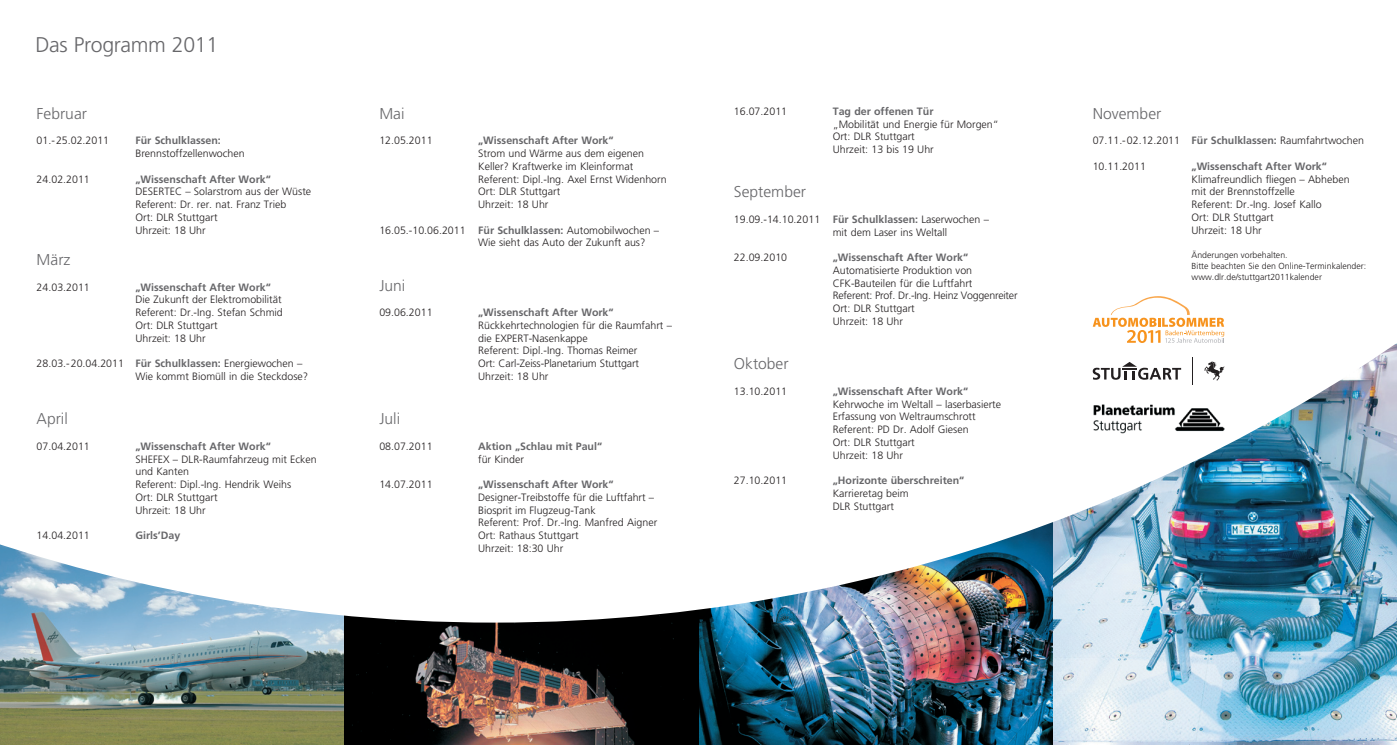
<style>
.page{position:relative;width:1397px;height:745px;background:#fff}
.page>*{position:absolute;margin:0;border:0;box-sizing:border-box;transform-origin:0 0}
.Subhead_DIN_L{font:300 21.25px "Frutiger";letter-spacing:-.015em;color:#67676a}
.Fließtext{font:300 15.62px "Frutiger";color:#67676a}
.Subhead_DIN_L-2{font:300 15.62px "Frutiger";color:#67676a}
.Fließtext-2{font:300 10.62px/12.8px "Frutiger";color:#231f20}
.Fließtext-3{font:700 10.62px "Frutiger";color:#67676a}
.Fließtext-4{font:300 10.62px "Frutiger";letter-spacing:-.02em;color:#231f20}
.Fließtext-5{font:300 8.75px "Frutiger";color:#231f20}
.s1{font-weight:700;color:#67676a}
</style>
<div class="page">
<img style="left:698px;top:622px;width:354px;height:122px">
<img style="left:1052px;top:622px;width:344px;height:122px">
<img style="left:344px;top:622px;width:354px;height:122px">
<img style="left:0;top:622px;width:344px;height:122px">
<svg style="left:0;top:326px;width:1396px;height:296px"></svg>
<svg style="left:1092px;top:296px;width:132px;height:47px"></svg>
<svg style="left:1092px;top:361px;width:88px;height:18px"></svg>
<svg style="left:1203px;top:361px;width:21px;height:19px"></svg>
<svg style="left:1192px;top:357px;width:1px;height:28px"></svg>
<img style="left:1089px;top:400px;width:138px;height:35px">
<p class="Subhead_DIN_L" style="left:35px;top:33px;width:184px">Das Programm 2011</p>
<p class="Subhead_DIN_L-2" style="left:37px;top:104px;width:52px">Februar</p>
<p class="Fließtext-2" style="left:37px;top:134px;width:74px">01.-25.02.2011</p>
<p class="Fließtext-2" style="left:135px;top:134px;width:111px"><span class="s1">Für Schulklassen:<br></span>Brennstoffzellenwochen</p>
<p class="Fließtext-2" style="left:37px;top:172px;width:55px">24.02.2011</p>
<p class="Fließtext-3" style="left:135px;top:172px;width:137px">„Wissenschaft After Work“</p>
<p class="Fließtext-2" style="left:135px;top:185px;width:177px">DESERTEC – Solarstrom aus der Wüste</p>
<p class="Fließtext-2" style="left:135px;top:198px;width:152px">Referent: Dr. rer. nat. Franz Trieb</p>
<p class="Fließtext-2" style="left:135px;top:210px;width:84px">Ort: DLR Stuttgart</p>
<p class="Fließtext-2" style="left:135px;top:223px;width:72px">Uhrzeit: 18 Uhr</p>
<p class="Fließtext" style="left:37px;top:251px;width:35px">März</p>
<p class="Fließtext-2" style="left:37px;top:280px;width:55px">24.03.2011</p>
<p class="Fließtext-3" style="left:135px;top:280px;width:137px">„Wissenschaft After Work“</p>
<p class="Fließtext-2" style="left:135px;top:293px;width:148px">Die Zukunft der Elektromobilität</p>
<p class="Fließtext-2" style="left:135px;top:306px;width:149px">Referent: Dr.-Ing. Stefan Schmid</p>
<p class="Fließtext-2" style="left:135px;top:318px;width:84px">Ort: DLR Stuttgart</p>
<p class="Fließtext-2" style="left:135px;top:331px;width:72px">Uhrzeit: 18 Uhr</p>
<p class="Fließtext-2" style="left:37px;top:357px;width:267px">28.03.-20.04.2011 <span class="s1">Für Schulklassen:</span> Energiewochen –</p>
<p class="Fließtext-2" style="left:135px;top:369px;width:174px">Wie kommt Biomüll in die Steckdose?</p>
<p class="Fließtext" style="left:37px;top:410px;width:33px">April</p>
<p class="Fließtext-2" style="left:37px;top:439px;width:55px">07.04.2011</p>
<p class="Fließtext-3" style="left:135px;top:439px;width:137px">„Wissenschaft After Work“</p>
<p class="Fließtext-2" style="left:135px;top:452px;width:183px">SHEFEX – DLR-Raumfahrzeug mit Ecken und Kanten</p>
<p class="Fließtext-2" style="left:135px;top:477px;width:157px">Referent: Dipl.-Ing. Hendrik Weihs</p>
<p class="Fließtext-2" style="left:135px;top:490px;width:84px">Ort: DLR Stuttgart</p>
<p class="Fließtext-2" style="left:135px;top:503px;width:72px">Uhrzeit: 18 Uhr</p>
<p class="Fließtext-2" style="left:37px;top:528px;width:55px">14.04.2011</p>
<p class="Fließtext-3" style="left:135px;top:529px;width:46px">Girls’Day</p>
<p class="Fließtext" style="left:379px;top:104px;width:27px">Mai</p>
<p class="Fließtext-2" style="left:379px;top:134px;width:55px">12.05.2011</p>
<p class="Fließtext-3" style="left:478px;top:134px;width:137px">„Wissenschaft After Work“</p>
<p class="Fließtext-2" style="left:478px;top:147px;width:167px">Strom und Wärme aus dem eigenen<br>Keller? Kraftwerke im Kleinformat</p>
<p class="Fließtext-2" style="left:478px;top:172px;width:190px">Referent: Dipl.-Ing. Axel Ernst Widenhorn</p>
<p class="Fließtext-2" style="left:478px;top:185px;width:84px">Ort: DLR Stuttgart</p>
<p class="Fließtext-2" style="left:478px;top:198px;width:72px">Uhrzeit: 18 Uhr</p>
<p class="Fließtext-2" style="left:379px;top:223px;width:281px">16.05.-10.06.2011 <span class="s1">Für Schulklassen:</span> Automobilwochen –</p>
<p class="Fließtext-2" style="left:478px;top:236px;width:169px">Wie sieht das Auto der Zukunft aus?</p>
<p class="Fließtext" style="left:379px;top:276px;width:28px">Juni</p>
<p class="Fließtext-2" style="left:379px;top:306px;width:55px">09.06.2011</p>
<p class="Fließtext-3" style="left:478px;top:306px;width:137px">„Wissenschaft After Work“</p>
<p class="Fließtext-2" style="left:478px;top:318px;width:195px">Rückkehrtechnologien für die Raumfahrt – die EXPERT-Nasenkappe</p>
<p class="Fließtext-2" style="left:478px;top:344px;width:161px">Referent: Dipl.-Ing. Thomas Reimer</p>
<p class="Fließtext-2" style="left:478px;top:357px;width:162px">Ort: Carl-Zeiss-Planetarium Stuttgart</p>
<p class="Fließtext-2" style="left:478px;top:369px;width:72px">Uhrzeit: 18 Uhr</p>
<p class="Fließtext" style="left:379px;top:410px;width:22px">Juli</p>
<p class="Fließtext-2" style="left:379px;top:439px;width:55px">08.07.2011</p>
<p class="Fließtext-3" style="left:478px;top:439px;width:125px">Aktion „Schlau mit Paul“</p>
<p class="Fließtext-2" style="left:478px;top:452px;width:47px">für Kinder</p>
<p class="Fließtext-2" style="left:379px;top:477px;width:55px">14.07.2011</p>
<p class="Fließtext-3" style="left:478px;top:478px;width:137px">„Wissenschaft After Work“</p>
<p class="Fließtext-2" style="left:478px;top:490px;width:177px">Designer-Treibstoffe für die Luftfahrt –<br>Biosprit im Flugzeug-Tank</p>
<p class="Fließtext-2" style="left:478px;top:516px;width:180px">Referent: Prof. Dr.-Ing. Manfred Aigner</p>
<p class="Fließtext-2" style="left:478px;top:528px;width:102px">Ort: Rathaus Stuttgart</p>
<p class="Fließtext-2" style="left:478px;top:541px;width:87px">Uhrzeit: 18:30 Uhr</p>
<p class="Fließtext-2" style="left:733px;top:105px;width:55px">16.07.2011</p>
<p class="Fließtext-3" style="left:832px;top:105px;width:102px">Tag der offenen Tür</p>
<p class="Fließtext-2" style="left:832px;top:117px;width:167px">„Mobilität und Energie für Morgen“</p>
<p class="Fließtext-2" style="left:832px;top:130px;width:84px">Ort: DLR Stuttgart</p>
<p class="Fließtext-2" style="left:832px;top:143px;width:102px">Uhrzeit: 13 bis 19 Uhr</p>
<p class="Fließtext" style="left:733px;top:183px;width:74px">September</p>
<p class="Fließtext-2" style="left:832px;top:213px;width:158px;text-indent:-99px">19.09.-14.10.2011 <span class="s1">Für Schulklassen:</span> Laserwochen – mit dem Laser ins Weltall</p>
<p class="Fließtext-2" style="left:733px;top:251px;width:55px">22.09.2010</p>
<p class="Fließtext-3" style="left:832px;top:251px;width:137px">„Wissenschaft After Work“</p>
<p class="Fließtext-2" style="left:832px;top:264px;width:141px">Automatisierte Produktion von<br>CFK-Bauteilen für die Luftfahrt</p>
<p class="Fließtext-4" style="left:832px;top:289px;width:186px">Referent: Prof. Dr.-Ing. Heinz Voggenreiter</p>
<p class="Fließtext-2" style="left:832px;top:302px;width:84px">Ort: DLR Stuttgart</p>
<p class="Fließtext-2" style="left:832px;top:315px;width:72px">Uhrzeit: 18 Uhr</p>
<p class="Fließtext" style="left:733px;top:355px;width:56px">Oktober</p>
<p class="Fließtext-2" style="left:733px;top:384px;width:55px">13.10.2011</p>
<p class="Fließtext-3" style="left:832px;top:384px;width:137px">„Wissenschaft After Work“</p>
<p class="Fließtext-2" style="left:832px;top:397px;width:170px">Kehrwoche im Weltall – laserbasierte<br>Erfassung von Weltraumschrott</p>
<p class="Fließtext-2" style="left:832px;top:423px;width:137px">Referent: PD Dr. Adolf Giesen</p>
<p class="Fließtext-2" style="left:832px;top:435px;width:84px">Ort: DLR Stuttgart</p>
<p class="Fließtext-2" style="left:832px;top:448px;width:72px">Uhrzeit: 18 Uhr</p>
<p class="Fließtext-2" style="left:733px;top:474px;width:55px">27.10.2011</p>
<p class="Fließtext-3" style="left:832px;top:474px;width:133px">„Horizonte überschreiten“</p>
<p class="Fließtext-2" style="left:832px;top:486px;width:77px">Karrieretag beim<br>DLR Stuttgart</p>
<p class="Fließtext" style="left:1092px;top:104px;width:70px">November</p>
<p class="Fließtext-2" style="left:1092px;top:134px;width:273px">07.11.-02.12.2011 <span class="s1">Für Schulklassen:</span> Raumfahrtwochen</p>
<p class="Fließtext-2" style="left:1092px;top:159px;width:55px">10.11.2011</p>
<p class="Fließtext-3" style="left:1191px;top:160px;width:137px">„Wissenschaft After Work“</p>
<p class="Fließtext-2" style="left:1191px;top:172px;width:159px">Klimafreundlich fliegen – Abheben</p>
<p class="Fließtext-2" style="left:1191px;top:185px;width:105px">mit der Brennstoffzelle</p>
<p class="Fließtext-2" style="left:1191px;top:198px;width:132px">Referent: Dr.-Ing. Josef Kallo</p>
<p class="Fließtext-2" style="left:1191px;top:210px;width:84px">Ort: DLR Stuttgart</p>
<p class="Fließtext-2" style="left:1191px;top:223px;width:72px">Uhrzeit: 18 Uhr</p>
<p class="Fließtext-5" style="left:1191px;top:249px;width:98px">Änderungen vorbehalten.</p>
<p class="Fließtext-5" style="left:1191px;top:261px;width:176px">Bitte beachten Sie den Online-Terminkalender:</p>
<p class="Fließtext-5" style="left:1191px;top:272px;width:132px">www.dlr.de/stuttgart2011kalender</p>
</div>
